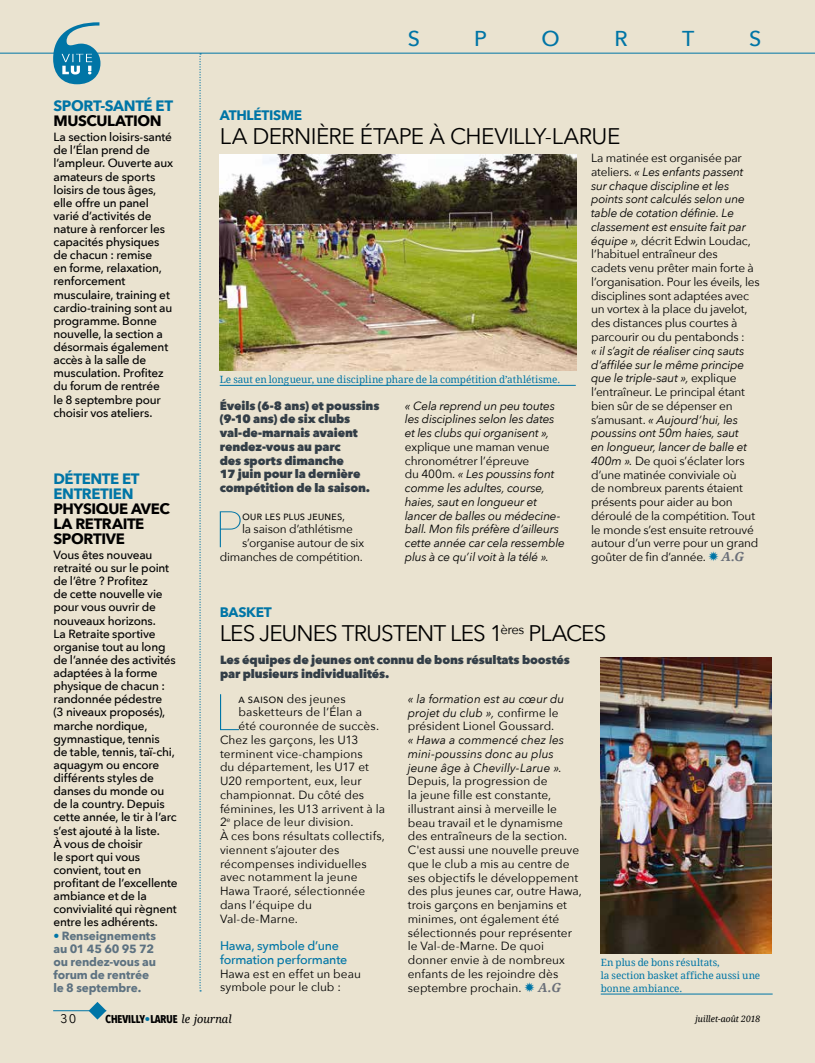
<style>
.page{position:relative;width:815px;height:1063px;background:#eae3d0}
.page>*{position:absolute;margin:0;border:0;box-sizing:border-box;transform-origin:0 0}
.t1{font:200 50.75px "Avenir Next";color:#0075a6}
.t2{font:22.5px "Avenir Next";letter-spacing:-.035em;color:#000}
.t3{font:500 21.5px "Avenir Next";color:#0075a6}
.t4{font:700 15px/15px "Avenir Next";letter-spacing:-.025em;color:#000}
.t5{font:700 15px/15px "Avenir Next";letter-spacing:-.025em;color:#0075a6}
.t6{font:700 13.75px "Avenir Next";letter-spacing:-.02em;color:#0075a6}
.t7{font:500 12.5px/13.8px "Avenir Next";letter-spacing:-.02em;color:#0075a6}
.t8{font:12.5px "Avenir Next";color:#000}
.t9{font:500 11.88px/13.1px "Avenir Next";letter-spacing:-.015em;color:#000}
.t10{font:11.88px/13.8px "Avenir Next";color:#000}
.t11{font:11.88px/13.8px "Avenir Next";letter-spacing:-.02em;color:#000}
.t12{font:italic 11.88px/13.8px "Avenir Next";letter-spacing:-.015em;color:#000}
.t13{font:800 11.88px/13.8px "Avenir Next";letter-spacing:-.01em;color:#333e47}
.t14{font:700 11.88px/13.1px "Avenir Next";letter-spacing:-.01em;color:#5d7281}
.t15{font:700 11.25px "Avenir Next Condensed";color:#000}
.t16{font:10px/13.1px "Droid Serif";letter-spacing:-.005em;color:#0075a6}
.t17{font:italic 8.75px "Droid Serif";color:#000}
.s1{color:#0075a6}
.s2{font-style:normal}
.s3{font-style:italic}
.s4{font-family:"Droid Serif";font-weight:700;font-style:italic;font-size:12.5px;color:#696e78}
.s5{font-family:"Droid Serif";font-weight:400;font-style:italic}
</style>
<div class="page">
<hr style="left:53px;top:1011px;width:53px;height:1px;background:#0075a6">
<svg style="left:89px;top:1002px;width:17px;height:18px"></svg>
<svg style="left:53px;top:22px;width:47px;height:62px"></svg>
<hr style="left:0;top:53px;width:815px;height:1px;background:#0075a6">
<svg style="left:199px;top:53px;width:2px;height:939px"></svg>
<img style="left:220px;top:154px;width:356px;height:216px">
<hr style="left:601px;top:994px;width:172px;height:1px;background:#0075a6">
<img style="left:601px;top:657px;width:170px;height:297px">
<hr style="left:220px;top:385px;width:356px;height:1px;background:#0075a6">
<p class="t5" style="left:53px;top:98px;width:121px">SPORT-SANTÉ ET</p>
<p class="t4" style="left:53px;top:113px;width:110px">MUSCULATION</p>
<p class="t9" style="left:53px;top:130px;width:121px">La section loisirs-santé de l’Élan prend de l’ampleur. Ouverte aux amateurs de sports loisirs de tous âges, elle offre un panel varié d’activités de nature à renforcer les capacités physiques de chacun : remise<br>en forme, relaxation, renforcement musculaire, training et cardio-training sont au programme. Bonne nouvelle, la section a désormais également accès à la salle de musculation. Profitez du forum de rentrée<br>le 8 septembre pour choisir vos ateliers.</p>
<p class="t5" style="left:53px;top:471px;width:88px">DÉTENTE ET<br>ENTRETIEN</p>
<p class="t4" style="left:53px;top:501px;width:118px">PHYSIQUE AVEC<br>LA RETRAITE<br>SPORTIVE</p>
<p class="t9" style="left:53px;top:548px;width:126px">Vous êtes nouveau retraité ou sur le point de l’être ? Profitez<br>de cette nouvelle vie pour vous ouvrir de nouveaux horizons.<br>La Retraite sportive organise tout au long de l’année des activités adaptées à la forme physique de chacun : randonnée pédestre<br>(3 niveaux proposés), marche nordique, gymnastique, tennis<br>de table, tennis, taï-chi, aquagym ou encore différents styles de danses du monde ou de la country. Depuis cette année, le tir à l’arc s’est ajouté à la liste.<br>À vous de choisir<br>le sport qui vous convient, tout en profitant de l’excellente ambiance et de la convivialité qui règnent entre les adhérents.</p>
<p class="t14" style="left:53px;top:929px;width:104px"><span class="s1">•</span> Renseignements au 01 45 60 95 72 ou rendez-vous au forum de rentrée le 8 septembre.</p>
<h3 class="t3" style="left:407px;top:20px;width:14px">S</h3>
<h3 class="t3" style="left:474px;top:20px;width:14px">P</h3>
<h3 class="t3" style="left:541px;top:20px;width:20px">O</h3>
<h3 class="t3" style="left:614px;top:20px;width:15px">R</h3>
<h3 class="t3" style="left:682px;top:20px;width:14px">T</h3>
<h3 class="t3" style="left:749px;top:20px;width:14px">S</h3>
<p class="t6" style="left:220px;top:103px;width:84px">ATHLÉTISME</p>
<h2 class="t2" style="left:220px;top:118px;width:402px">LA DERNIÈRE ÉTAPE À CHEVILLY-LARUE</h2>
<p class="t16" style="left:220px;top:373px;width:342px">Le saut en longueur, une discipline phare de la compétition d’athlétisme.</p>
<p class="t13" style="left:220px;top:399px;width:161px">Éveils (6-8 ans) et poussins (9-10 ans) de six clubs val-de-marnais avaient rendez-vous au parc<br>des sports dimanche<br>17 juin pour la dernière compétition de la saison.</p>
<h1 class="t1" style="left:214px;top:487px;width:31px">P</h1>
<p class="t10" style="left:242px;top:508px;width:104px">our les plus jeunes,</p>
<p class="t10" style="left:242px;top:522px;width:112px">la saison d’athlétisme</p>
<p class="t11" style="left:242px;top:536px;width:124px">s’organise autour de six</p>
<p class="t11" style="left:220px;top:549px;width:145px">dimanches de compétition.</p>
<p class="t12" style="left:405px;top:398px;width:152px;text-align:justify">« Cela reprend un peu toutes les disciplines selon les dates et les clubs qui organisent »,</p>
<p class="t12" style="left:405px;top:439px;width:161px"><span class="s2">explique une maman venue chronométrer l’épreuve<br>du 400m.</span> « Les poussins font comme les adultes, course, haies, saut en longueur et lancer de balles ou médecine&shy;ball. Mon fils préfère d’ailleurs cette année car cela ressemble plus à ce qu’il voit à la télé ».</p>
<p class="t11" style="left:591px;top:151px;width:170px">La matinée est organisée par ateliers. <span class="s3">« Les enfants passent sur chaque discipline et les points sont calculés selon une table de cotation définie. Le classement est ensuite fait par équipe »,</span> décrit Edwin Loudac, l’habituel entraîneur des<br>cadets venu prêter main forte à l’organisation. Pour les éveils, les disciplines sont adaptées avec un vortex à la place du javelot, des distances plus courtes à parcourir ou du pentabonds :</p>
<p class="t11" style="left:591px;top:343px;width:169px"><span class="s3">« il s’agit de réaliser cinq sauts d’affilée sur le même principe que le triple-saut »,</span> explique l’entraîneur. Le principal étant bien sûr de se dépenser en s’amusant. <span class="s3">« Aujourd’hui, les poussins ont 50m haies, saut<br>en longueur, lancer de balle et<br>400m ».</span> De quoi s’éclater lors d’une matinée conviviale où<br>de nombreux parents étaient présents pour aider au bon déroulé de la compétition. Tout le monde s’est ensuite retrouvé autour d’un verre pour un grand goûter de fin d’année. <span class="s1">✹</span> <span class="s4">A.G</span></p>
<p class="t6" style="left:220px;top:600px;width:54px">BASKET</p>
<h2 class="t2" style="left:220px;top:615px;width:388px">LES JEUNES TRUSTENT LES 1<sup>ères</sup> PLACES</h2>
<p class="t13" style="left:220px;top:653px;width:352px">Les équipes de jeunes ont connu de bons résultats boostés par plusieurs individualités.</p>
<h1 class="t1" style="left:215px;top:670px;width:27px">L</h1>
<p class="t10" style="left:239px;top:691px;width:109px">a saison des jeunes</p>
<p class="t10" style="left:239px;top:705px;width:125px">basketteurs de l’Élan a</p>
<p class="t10" style="left:239px;top:719px;width:142px">été couronnée de succès.</p>
<p class="t10" style="left:220px;top:732px;width:140px">Chez les garçons, les U13</p>
<p class="t10" style="left:220px;top:746px;width:144px">terminent vice-champions</p>
<p class="t10" style="left:220px;top:760px;width:151px">du département, les U17 et</p>
<p class="t10" style="left:220px;top:774px;width:143px">U20 remportent, eux, leur</p>
<p class="t10" style="left:220px;top:787px;width:146px">championnat. Du côté des</p>
<p class="t10" style="left:220px;top:801px;width:167px">féminines, les U13 arrivent à la</p>
<p class="t10" style="left:220px;top:815px;width:135px">2<sup>e</sup> place de leur division.</p>
<p class="t10" style="left:220px;top:829px;width:167px">À ces bons résultats collectifs,</p>
<p class="t10" style="left:220px;top:842px;width:121px">viennent s’ajouter des</p>
<p class="t10" style="left:220px;top:856px;width:148px">récompenses individuelles</p>
<p class="t10" style="left:220px;top:870px;width:139px">avec notamment la jeune</p>
<p class="t10" style="left:220px;top:884px;width:147px">Hawa Traoré, sélectionnée</p>
<p class="t10" style="left:220px;top:897px;width:94px">dans l’équipe du</p>
<p class="t10" style="left:220px;top:911px;width:80px">Val-de-Marne.</p>
<p class="t7" style="left:220px;top:938px;width:129px">Hawa, symbole d’une formation performante</p>
<p class="t10" style="left:220px;top:966px;width:142px">Hawa est en effet un beau symbole pour le club :</p>
<p class="t12" style="left:408px;top:691px;width:158px">« la formation est au cœur du projet du club », <span class="s2">confirme le président Lionel Goussard.</span></p>
<p class="t12" style="left:408px;top:733px;width:158px">« Hawa a commencé chez les mini-poussins donc au plus jeune âge à Chevilly-Larue ».</p>
<p class="t10" style="left:408px;top:774px;width:176px">Depuis, la progression de<br>la jeune fille est constante, illustrant ainsi à merveille le beau travail et le dynamisme des entraîneurs de la section.<br>C'est aussi une nouvelle preuve que le club a mis au centre de ses objectifs le développement des plus jeunes car, outre Hawa, trois garçons en benjamins et minimes, ont également été sélectionnés pour représenter le Val-de-Marne. De quoi donner envie à de nombreux enfants de les rejoindre dès septembre prochain. <span class="s1">✹</span> <span class="s4">A.G</span></p>
<p class="t16" style="left:601px;top:956px;width:161px">En plus de bons résultats,<br>la section basket affiche aussi une bonne ambiance.</p>
<p class="t8" style="left:61px;top:1008px;width:18px">30</p>
<p class="t15" style="left:106px;top:1012px;width:128px">CHEVILLY<span class="s1">•</span>LARUE <span class="s5">le journal</span></p>
<p class="t17" style="left:695px;top:1014px;width:67px">juillet-août 2018</p>
</div>
